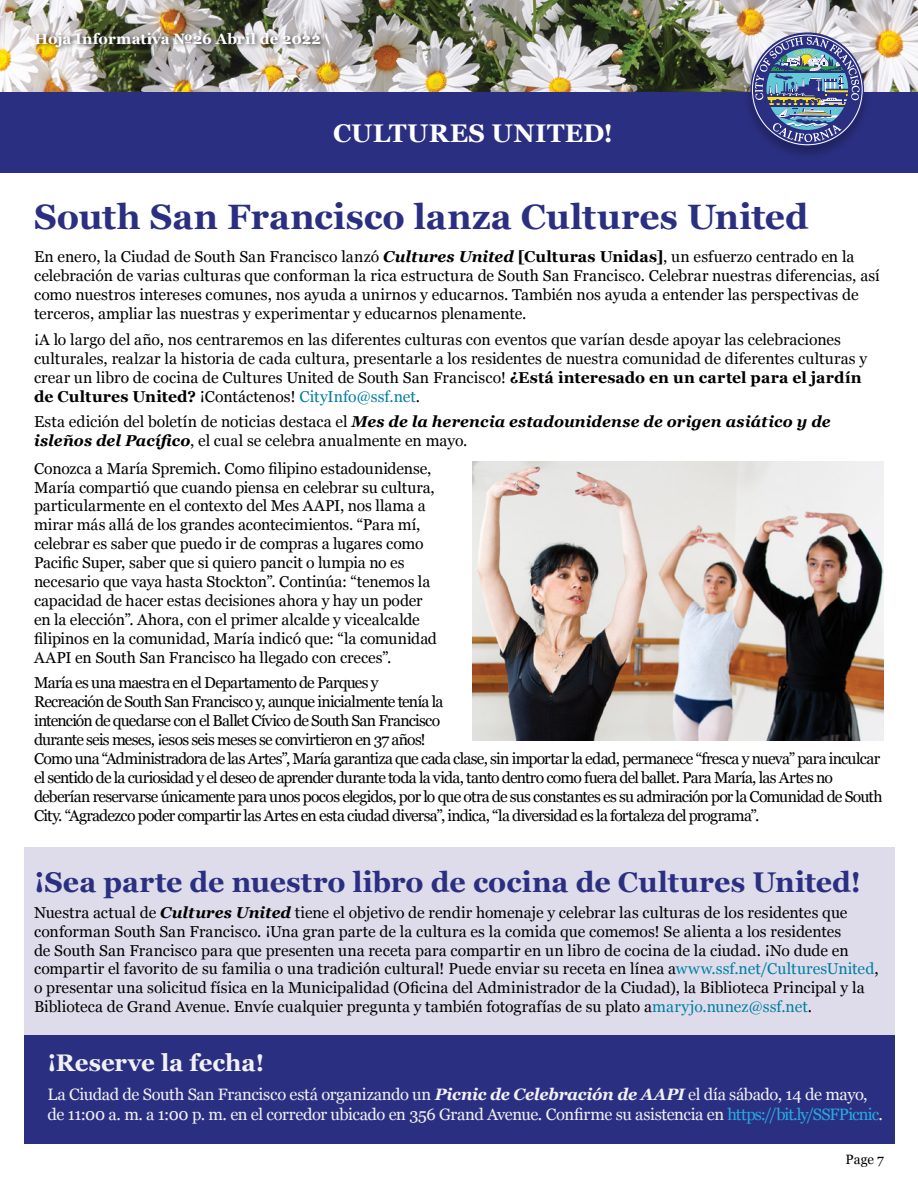
<style>
.page{position:relative;width:918px;height:1188px;background:#fff}
.page>*{position:absolute;margin:0;border:0;box-sizing:border-box;transform-origin:0 0}
.t1{font:700 35.25px "Georgia";letter-spacing:.005em;color:#2b2f81}
.t2{font:700 28.5px "Georgia";letter-spacing:.005em;color:#2b2f81}
.t3{font:700 25.5px "Georgia";color:#fff}
.t4{font:700 24px "Georgia";color:#f1f1f2}
.t5{font:16.5px/19.8px "Georgia";letter-spacing:-.025em;color:#f1f1f2}
.t6{font:15.75px/18.9px "Georgia";letter-spacing:-.01em;color:#000}
.t7{font:15.75px/18.9px "Georgia";letter-spacing:-.045em;color:#000}
.t8{font:700 15px "Georgia";letter-spacing:.005em;color:#fff}
.t9{font:13.5px "Georgia";color:#000}
.s1{font-weight:700;font-style:italic}
.s2{font-weight:700}
.s3{color:#007ea2}
.s4{color:#27aae1}
</style>
<div class="page">
<img style="left:0;top:0;width:918px;height:92px">
<div style="left:33px;top:30px;width:294px;height:23px;background:#000;opacity:.7"></div>
<div style="left:0;top:92px;width:918px;height:81px;background:#2b2f81"></div>
<div style="left:743px;top:32px;width:128px;height:128px;background:#000;opacity:.25"></div>
<svg style="left:751px;top:32px;width:113px;height:114px"></svg>
<img style="left:472px;top:462px;width:412px;height:279px">
<div style="left:24px;top:848px;width:870px;height:296px;background:#dedcea"></div>
<div style="left:24px;top:1035px;width:870px;height:109px;background:#2b2f81"></div>
<p class="t8" style="left:35px;top:27px;width:288px">Hoja Informativa №26 Abril de 2022</p>
<h3 class="t3" style="left:333px;top:114px;width:78px">CULTUR</h3>
<h3 class="t3" style="left:450px;top:114px;width:165px">ES UNITED!</h3>
<h1 class="t1" style="left:34px;top:190px;width:776px">South San Francisco lanza Cultures United</h1>
<p class="t6" style="left:34px;top:247px;width:847px">En enero, la Ciudad de South San Francisco lanzó <span class="s1">Cultures United</span> <span class="s2">[Culturas Unidas]</span>, un esfuerzo centrado en la celebración de varias culturas que conforman la rica estructura de South San Francisco. Celebrar nuestras diferencias, así como nuestros intereses comunes, nos ayuda a unirnos y educarnos. También nos ayuda a entender las perspectivas de terceros, ampliar las nuestras y experimentar y educarnos plenamente.</p>
<p class="t6" style="left:34px;top:329px;width:835px">¡A lo largo del año, nos centraremos en las diferentes culturas con eventos que varían desde apoyar las celebraciones culturales, realzar la historia de cada cultura, presentarle a los residentes de nuestra comunidad de diferentes culturas y crear un libro de cocina de Cultures United de South San Francisco! <span class="s2">¿Está interesado en un cartel para el jardín de Cultures United?</span> ¡Contáctenos! <span class="s3">CityInfo@ssf.net</span>.</p>
<p class="t6" style="left:34px;top:412px;width:798px">Esta edición del boletín de noticias destaca el <span class="s1">Mes de la herencia estadounidense de origen asiático y de isleños del Pacífico</span>, el cual se celebra anualmente en mayo.</p>
<p class="t6" style="left:34px;top:458px;width:404px">Conozca a María Spremich. Como filipino estadounidense, María compartió que cuando piensa en celebrar su cultura, particularmente en el contexto del Mes AAPI, nos llama a mirar más allá de los grandes acontecimientos. “Para mí, celebrar es saber que puedo ir de compras a lugares como Pacific Super, saber que si quiero pancit o lumpia no es necesario que vaya hasta Stockton”. Continúa: “tenemos la capacidad de hacer estas decisiones ahora y hay un poder en la elección”. Ahora, con el primer alcalde y vicealcalde filipinos en la comunidad, María indicó que: “la comunidad AAPI en South San Francisco ha llegado con creces”.</p>
<p class="t7" style="left:34px;top:673px;width:850px">María es una maestra en el Departamento de Parques y<br>Recreación de South San Francisco y, aunque inicialmente tenía la<br>intención de quedarse con el Ballet Cívico de South San Francisco<br>durante seis meses, ¡esos seis meses se convirtieron en 37 años!<br>Como una “Administradora de las Artes”, María garantiza que cada clase, sin importar la edad, permanece “fresca y nueva” para inculcar el sentido de la curiosidad y el deseo de aprender durante toda la vida, tanto dentro como fuera del ballet. Para María, las Artes no deberían reservarse únicamente para unos pocos elegidos, por lo que otra de sus constantes es su admiración por la Comunidad de South City. “Agradezco poder compartir las Artes en esta ciudad diversa”, indica, “la diversidad es la fortaleza del programa”.</p>
<h2 class="t2" style="left:34px;top:861px;width:829px">¡Sea parte de nuestro libro de cocina de Cultures United!</h2>
<p class="t6" style="left:34px;top:902px;width:846px">Nuestra actual de <span class="s1">Cultures United</span> tiene el objetivo de rendir homenaje y celebrar las culturas de los residentes que conforman South San Francisco. ¡Una gran parte de la cultura es la comida que comemos! Se alienta a los residentes<br>de South San Francisco para que presenten una receta para compartir en un libro de cocina de la ciudad. ¡No dude en compartir el favorito de su familia o una tradición cultural! Puede enviar su receta en línea a<span class="s3">www.ssf.net/CulturesUnited</span>, o presentar una solicitud física en la Municipalidad (Oficina del Administrador de la Ciudad), la Biblioteca Principal y la Biblioteca de Grand Avenue. Envíe cualquier pregunta y también fotografías de su plato a<span class="s3">maryjo.nunez@ssf.net</span>.</p>
<h3 class="t4" style="left:48px;top:1045px;width:218px">¡Reserve la fecha!</h3>
<p class="t5" style="left:48px;top:1084px;width:837px">La Ciudad de South San Francisco está organizando un <span class="s1">Picnic de Celebración de AAPI</span> el día sábado, 14 de mayo, de 11:00 a. m. a 1:00 p. m. en el corredor ubicado en 356 Grand Avenue. Confirme su asistencia en <span class="s4">https://bit.ly/SSFPicnic</span>.</p>
<p class="t9" style="left:846px;top:1150px;width:40px">Page 7</p>
</div>
